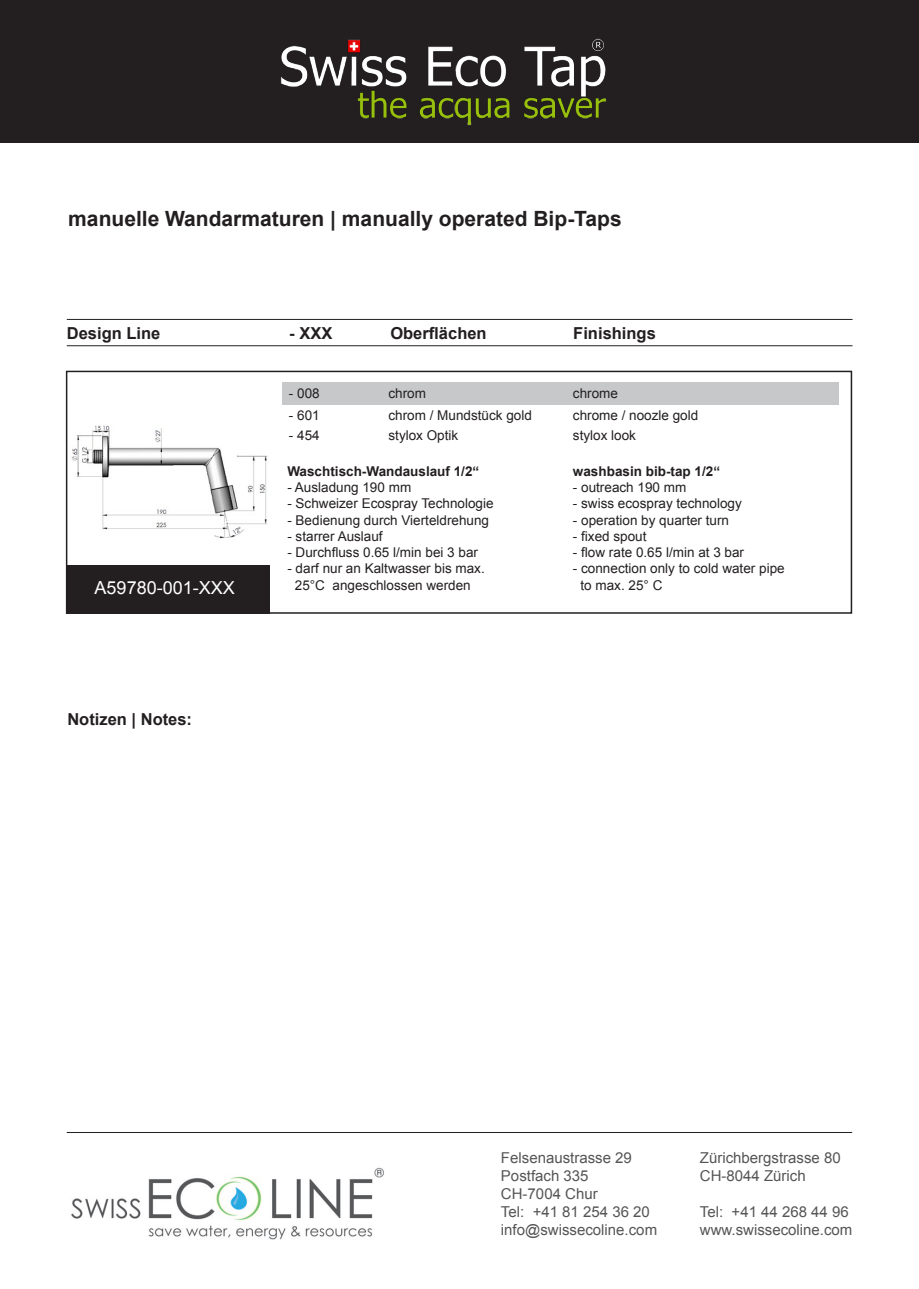
<style>
.page{position:relative;width:919px;height:1289px;background:#fff}
.page>*{position:absolute;margin:0;border:0;box-sizing:border-box;transform-origin:0 0}
.t1{font:700 21px "Arial";color:#231f20}
.t2{font:18px "Arial";color:#fff}
.t3{font:700 16.5px "Arial";color:#231f20}
.t4{font:15px "Arial";color:#555}
.t5{font:13.5px "Arial";color:#231f20}
.t6{font:700 13.5px "Arial";color:#231f20}
</style>
<div class="page">
<div style="left:0;top:0;width:918px;height:142px;background:#231f20"></div>
<img style="left:281px;top:38px;width:325px;height:88px">
<hr style="left:67px;top:1132px;width:785px;height:1px;background:#231f20">
<img style="left:71px;top:1167px;width:313px;height:73px">
<hr style="left:67px;top:319px;width:785px;height:1px;background:#231f20">
<hr style="left:67px;top:345px;width:785px;height:1px;background:#231f20">
<div style="left:66px;top:371px;width:786px;height:242px;border:2px solid #231f20"></div>
<div style="left:282px;top:382px;width:556px;height:22px;background:#c7c8ca"></div>
<div style="left:67px;top:565px;width:203px;height:48px;background:#231f20"></div>
<img style="left:71px;top:425px;width:197px;height:114px">
<p class="t1" style="left:68px;top:204px;width:555px">manuelle Wandarmaturen | manually operated Bip-Taps</p>
<p class="t3" style="left:67px;top:322px;width:95px">Design Line</p>
<p class="t3" style="left:289px;top:322px;width:45px">- XXX</p>
<p class="t3" style="left:390px;top:322px;width:98px">Oberflächen</p>
<p class="t3" style="left:573px;top:322px;width:84px">Finishings</p>
<p class="t2" style="left:95px;top:576px;width:142px">A59780-001-XXX</p>
<p class="t3" style="left:67px;top:707px;width:126px">Notizen | Notes:</p>
<p class="t5" style="left:289px;top:385px;width:32px">- 008</p>
<p class="t5" style="left:289px;top:407px;width:32px">- 601</p>
<p class="t5" style="left:289px;top:426px;width:32px">- 454</p>
<p class="t5" style="left:388px;top:385px;width:39px">chrom</p>
<p class="t5" style="left:388px;top:407px;width:145px">chrom / Mundstück gold</p>
<p class="t5" style="left:388px;top:426px;width:71px">stylox Optik</p>
<p class="t6" style="left:287px;top:462px;width:193px">Waschtisch-Wandauslauf 1/2“</p>
<p class="t5" style="left:287px;top:478px;width:125px">- Ausladung 190 mm</p>
<p class="t5" style="left:287px;top:495px;width:208px">- Schweizer Ecospray Technologie</p>
<p class="t5" style="left:287px;top:511px;width:203px">- Bedienung durch Vierteldrehung</p>
<p class="t5" style="left:287px;top:527px;width:97px">- starrer Auslauf</p>
<p class="t5" style="left:287px;top:543px;width:192px">- Durchfluss 0.65 l/min bei 3 bar</p>
<p class="t5" style="left:287px;top:559px;width:199px">- darf nur an Kaltwasser bis max.</p>
<p class="t5" style="left:295px;top:576px;width:177px">25°C angeschlossen werden</p>
<p class="t5" style="left:573px;top:385px;width:47px">chrome</p>
<p class="t5" style="left:573px;top:407px;width:127px">chrome / noozle gold</p>
<p class="t5" style="left:573px;top:426px;width:65px">stylox look</p>
<p class="t6" style="left:573px;top:462px;width:149px">washbasin bib-tap 1/2“</p>
<p class="t5" style="left:573px;top:478px;width:115px">- outreach 190 mm</p>
<p class="t5" style="left:573px;top:495px;width:170px">- swiss ecospray technology</p>
<p class="t5" style="left:573px;top:511px;width:158px">- operation by quarter turn</p>
<p class="t5" style="left:573px;top:527px;width:75px">- fixed spout</p>
<p class="t5" style="left:573px;top:543px;width:173px">- flow rate 0.65 l/min at 3 bar</p>
<p class="t5" style="left:573px;top:559px;width:213px">- connection only to cold water pipe</p>
<p class="t5" style="left:580px;top:576px;width:83px">to max. 25° C</p>
<p class="t4" style="left:501px;top:1147px;width:132px">Felsenaustrasse 29</p>
<p class="t4" style="left:501px;top:1165px;width:89px">Postfach 335</p>
<p class="t4" style="left:501px;top:1183px;width:98px">CH-7004 Chur</p>
<p class="t4" style="left:501px;top:1201px;width:150px">Tel: +41 81 254 36 20</p>
<p class="t4" style="left:501px;top:1219px;width:158px">info@swissecoline.com</p>
<p class="t4" style="left:699px;top:1147px;width:142px">Zürichbergstrasse 80</p>
<p class="t4" style="left:699px;top:1165px;width:107px">CH-8044 Zürich</p>
<p class="t4" style="left:699px;top:1201px;width:150px">Tel: +41 44 268 44 96</p>
<p class="t4" style="left:699px;top:1219px;width:154px">www.swissecoline.com</p>
</div>
